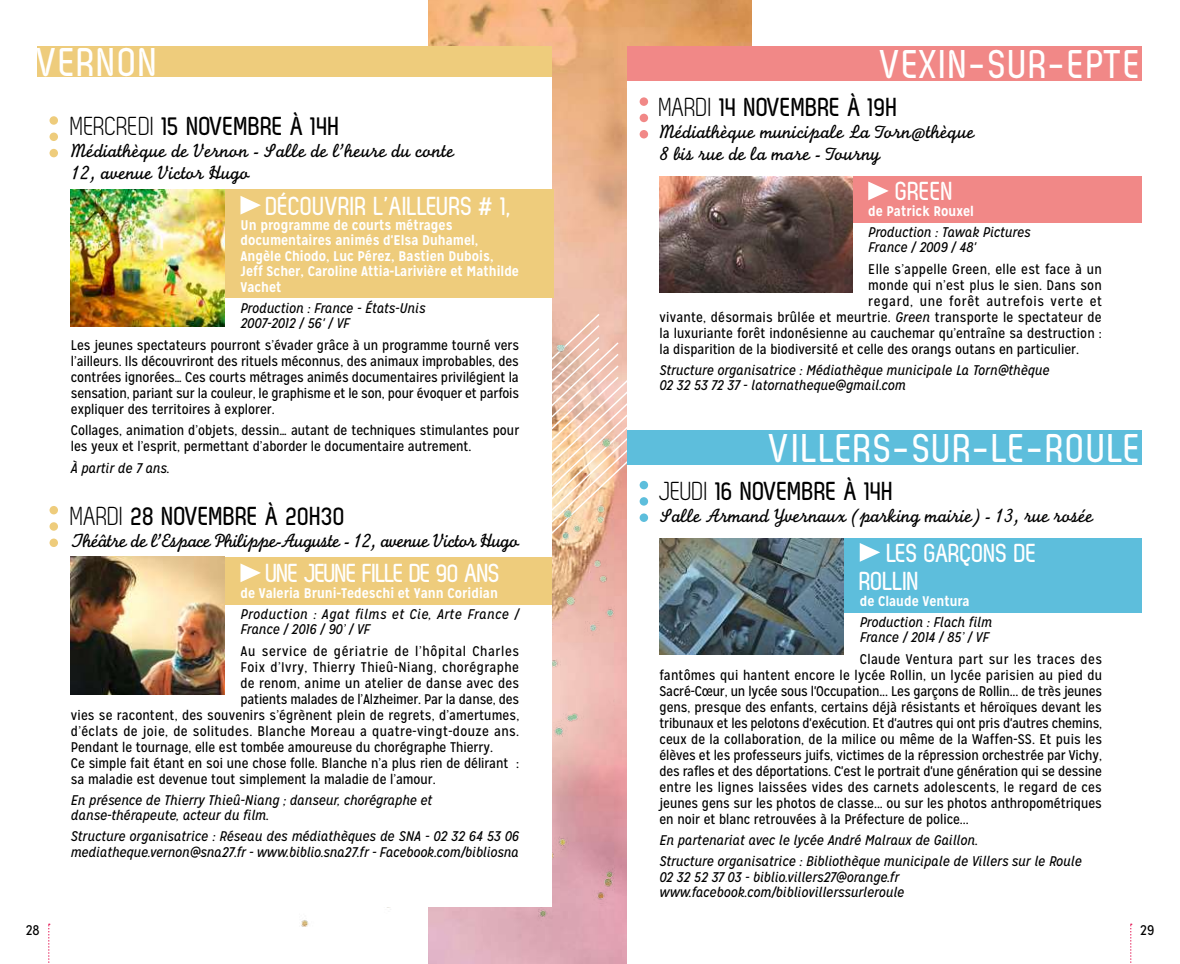
<style>
.page{position:relative;width:1180px;height:964px;background:#fff}
.page>*{position:absolute;margin:0;border:0;box-sizing:border-box;transform-origin:0 0}
.t1{font:700 40px "Zag";letter-spacing:.05em;color:#fff}
.t2{font:700 26px "Zag";color:#000}
.t3{font:700 26px/28.6px "Zag";letter-spacing:-.01em;color:#fff}
.t4{font:700 26px "Zag";letter-spacing:-.04em;color:#fff}
.t5{font:20px/22px "Monoline Script MT Std";color:#000}
.t6{font:20px "Monoline Script MT Std";letter-spacing:-.03em;color:#000}
.t7{font:14px/16px "Mission Gothic";color:#000;text-align:justify}
.t8{font:italic 14px/15.4px "Mission Gothic";color:#000}
.t9{font:700 14px/15.4px "Mission Gothic";color:#fff}
.t10{font:14px "Mission Gothic";letter-spacing:.025em;color:#000}
.t11{font:italic 14px/15.4px "Mission Gothic";letter-spacing:.035em;color:#000}
.t12{font:14px "Mission Gothic";letter-spacing:.03em;color:#000}
.t13{font:14px "Mission Gothic";letter-spacing:.045em;color:#000}
.t14{font:14px "Mission Gothic";letter-spacing:.02em;color:#000}
.t15{font:14px "Mission Gothic";letter-spacing:.05em;color:#000}
.s1{font-family:"Zag Normal";font-weight:400}
.s2{font-family:"Duvall 3"}
.s3{font-style:italic}
</style>
<div class="page">
<img style="left:428px;top:0;width:323px;height:964px">
<svg style="left:614px;top:428px;width:12px;height:237px;background:#ebaea3"></svg>
<img style="left:301px;top:345px;width:313px;height:581px">
<div style="left:35px;top:46px;width:516px;height:861px;background:#fff"></div>
<div style="left:626px;top:51px;width:516px;height:913px;background:#fff"></div>
<div style="left:37px;top:46px;width:514px;height:31px;background:#eecc7c"></div>
<svg style="left:49px;top:116px;width:9px;height:41px"></svg>
<svg style="left:49px;top:506px;width:9px;height:41px"></svg>
<div style="left:71px;top:189px;width:482px;height:109px;background:#eecc7c"></div>
<div style="left:71px;top:557px;width:480px;height:47px;background:#eecc7c"></div>
<svg style="left:240px;top:196px;width:21px;height:19px"></svg>
<svg style="left:240px;top:563px;width:21px;height:19px"></svg>
<img style="left:71px;top:189px;width:153px;height:138px">
<img style="left:71px;top:557px;width:153px;height:137px">
<div style="left:659px;top:176px;width:482px;height:46px;background:#f18887"></div>
<div style="left:659px;top:538px;width:482px;height:75px;background:#5dbedc"></div>
<svg style="left:868px;top:181px;width:20px;height:19px"></svg>
<svg style="left:859px;top:543px;width:21px;height:19px"></svg>
<div style="left:626px;top:46px;width:515px;height:35px;background:#f18887"></div>
<div style="left:626px;top:430px;width:515px;height:34px;background:#5dbedc"></div>
<svg style="left:639px;top:97px;width:9px;height:41px"></svg>
<svg style="left:639px;top:481px;width:9px;height:41px"></svg>
<img style="left:659px;top:176px;width:193px;height:117px">
<img style="left:659px;top:538px;width:184px;height:116px">
<svg style="left:48px;top:923px;width:2px;height:40px"></svg>
<svg style="left:1130px;top:923px;width:1px;height:40px"></svg>
<h1 class="t1" style="left:37px;top:40px;width:123px">VERNON</h1>
<h2 class="t2" style="left:71px;top:112px;width:270px"><span class="s1">MERCREDI</span> 15 NOVEMBRE À 14H</h2>
<h3 class="t5" style="left:71px;top:140px;width:385px">Médiathèque de Vernon - Salle de l’heure du conte<br>12, avenue Victor Hugo</h3>
<h2 class="t3" style="left:266px;top:191px;width:246px">DÉCOUVRIR L’AILLEURS # 1,</h2>
<p class="t9" style="left:240px;top:217px;width:280px">Un programme de courts métrages documentaires animés d'Elsa Duhamel, Angèle Chiodo, Luc Pérez, Bastien Dubois, Jeff Scher, Caroline Attia-Larivière et Mathilde Vachet</p>
<p class="t8" style="left:240px;top:300px;width:186px">Production : France - États-Unis<br>2007-2012 / 56' / VF</p>
<p class="t7" style="left:71px;top:337px;width:449px">Les jeunes spectateurs pourront s’évader grâce à un programme tourné vers l’ailleurs. Ils découvriront des rituels méconnus, des animaux improbables, des contrées ignorées… Ces courts métrages animés documentaires privilégient la sensation, pariant sur la couleur, le graphisme et le son, pour évoquer et parfois expliquer des territoires à explorer.</p>
<p class="t7" style="left:71px;top:423px;width:450px">Collages, animation d’objets, dessin… autant de techniques stimulantes pour les yeux et l’esprit, permettant d’aborder le documentaire autrement.</p>
<p class="t8" style="left:71px;top:460px;width:100px">À partir de 7 ans.</p>
<h2 class="t2" style="left:71px;top:502px;width:276px"><span class="s1">MARDI</span> 28 NOVEMBRE À 20H30</h2>
<h3 class="t6" style="left:71px;top:528px;width:449px">Théâtre de l’Espace Philippe-Auguste - 12, avenue Victor Hugo</h3>
<h2 class="t4" style="left:266px;top:559px;width:236px">UNE JEUNE FILLE DE 90 ANS</h2>
<p class="t9" style="left:240px;top:585px;width:259px">de Valeria Bruni-Tedeschi et Yann Coridian</p>
<p class="t11" style="left:240px;top:606px;width:280px">Production : Agat films et Cie, Arte France /<br>France / 2016 / 90’ / VF</p>
<p class="t13" style="left:240px;top:642px;width:280px">Au service de gériatrie de l’hôpital Charles</p>
<p class="t12" style="left:240px;top:658px;width:280px">Foix d’Ivry, Thierry Thieû-Niang, chorégraphe</p>
<p class="t7" style="left:240px;top:675px;width:280px">de renom, anime un atelier de danse avec des</p>
<p class="t7" style="left:240px;top:691px;width:280px">patients malades de l’Alzheimer. Par la danse, des</p>
<p class="t7" style="left:71px;top:707px;width:450px">vies se racontent, des souvenirs s’égrènent plein de regrets, d’amertumes,</p>
<p class="t10" style="left:71px;top:722px;width:450px">d’éclats de joie, de solitudes. Blanche Moreau a quatre-vingt-douze ans.</p>
<p class="t7" style="left:71px;top:739px;width:423px">Pendant le tournage, elle est tombée amoureuse du chorégraphe Thierry.</p>
<p class="t7" style="left:71px;top:755px;width:449px">Ce simple fait étant en soi une chose folle. Blanche n’a plus rien de délirant :</p>
<p class="t7" style="left:71px;top:771px;width:366px">sa maladie est devenue tout simplement la maladie de l’amour.</p>
<p class="t8" style="left:71px;top:792px;width:363px">En présence de Thierry Thieû-Niang ; danseur, chorégraphe et danse-thérapeute, acteur du film.</p>
<p class="t8" style="left:71px;top:829px;width:449px">Structure organisatrice : Réseau des médiathèques de SNA - 02 32 64 53 06 mediatheque.vernon@sna27.fr - www.biblio.sna27.fr - Facebook.com/bibliosna</p>
<h1 class="t1" style="left:880px;top:43px;width:259px">VEXIN-SUR-EPTE</h1>
<h2 class="t2" style="left:659px;top:93px;width:240px"><span class="s1">MARDI</span> 14 NOVEMBRE À 19H</h2>
<h3 class="t5" style="left:659px;top:121px;width:316px">Médiathèque municipale La <span class="s2">T</span>orn<span class="s2">@</span>thèque<br>8 bis rue de la mare - <span class="s2">T</span>ourny</h3>
<h2 class="t3" style="left:895px;top:177px;width:60px">GREEN</h2>
<p class="t9" style="left:868px;top:203px;width:107px">de Patrick Rouxel</p>
<p class="t8" style="left:868px;top:224px;width:164px">Production : Tawak Pictures<br>France / 2009 / 48'</p>
<p class="t14" style="left:868px;top:261px;width:235px">Elle s’appelle Green, elle est face à un</p>
<p class="t7" style="left:868px;top:277px;width:235px">monde qui n’est plus le sien. Dans son</p>
<p class="t15" style="left:868px;top:293px;width:235px">regard, une forêt autrefois verte et</p>
<p class="t7" style="left:659px;top:309px;width:443px">vivante, désormais brûlée et meurtrie. <span class="s3">Green</span> transporte le spectateur de</p>
<p class="t7" style="left:659px;top:325px;width:444px">la luxuriante forêt indonésienne au cauchemar qu’entraîne sa destruction :</p>
<p class="t7" style="left:659px;top:341px;width:421px">la disparition de la biodiversité et celle des orangs outans en particulier.</p>
<p class="t8" style="left:659px;top:362px;width:391px">Structure organisatrice : Médiathèque municipale La Torn@thèque<br>02 32 53 72 37 - latornatheque@gmail.com</p>
<h1 class="t1" style="left:769px;top:426px;width:298px">VILLERS-SUR-LE-ROUL</h1>
<h1 class="t1" style="left:1124px;top:426px;width:18px">E</h1>
<h2 class="t2" style="left:659px;top:476px;width:236px"><span class="s1">JEUDI</span> 16 NOVEMBRE À 14H</h2>
<h3 class="t5" style="left:659px;top:504px;width:435px">Salle Armand Yvernaux (parking mairie) - 13, rue rosée</h3>
<h2 class="t3" style="left:859px;top:538px;width:176px;text-indent:27px">LES GARÇONS DE<br>ROLLIN</h2>
<p class="t9" style="left:859px;top:593px;width:111px">de Claude Ventura</p>
<p class="t8" style="left:859px;top:614px;width:134px">Production : Flach film<br>France / 2014 / 85’ / VF</p>
<p class="t7" style="left:659px;top:651px;width:444px;text-indent:200px">Claude Ventura part sur les traces des fantômes qui hantent encore le lycée Rollin, un lycée parisien au pied du Sacré-Cœur, un lycée sous l'Occupation... Les garçons de Rollin... de très jeunes gens, presque des enfants, certains déjà résistants et héroïques devant les tribunaux et les pelotons d'exécution. Et d'autres qui ont pris d'autres chemins, ceux de la collaboration, de la milice ou même de la Waffen-SS. Et puis les élèves et les professeurs juifs, victimes de la répression orchestrée par Vichy, des rafles et des déportations. C'est le portrait d'une génération qui se dessine entre les lignes laissées vides des carnets adolescents, le regard de ces jeunes gens sur les photos de classe... ou sur les photos anthropométriques en noir et blanc retrouvées à la Préfecture de police...</p>
<p class="t8" style="left:659px;top:830px;width:424px;line-height:21px">En partenariat avec le lycée André Malraux de Gaillon.<br>Structure organisatrice : Bibliothèque municipale de Villers sur le Roule</p>
<p class="t8" style="left:659px;top:869px;width:246px">02 32 52 37 03 - biblio.villers27@orange.fr www.facebook.com/bibliovillerssurleroule</p>
<p class="t7" style="left:26px;top:922px;width:15px">28</p>
<p class="t7" style="left:1140px;top:922px;width:16px">29</p>
</div>
